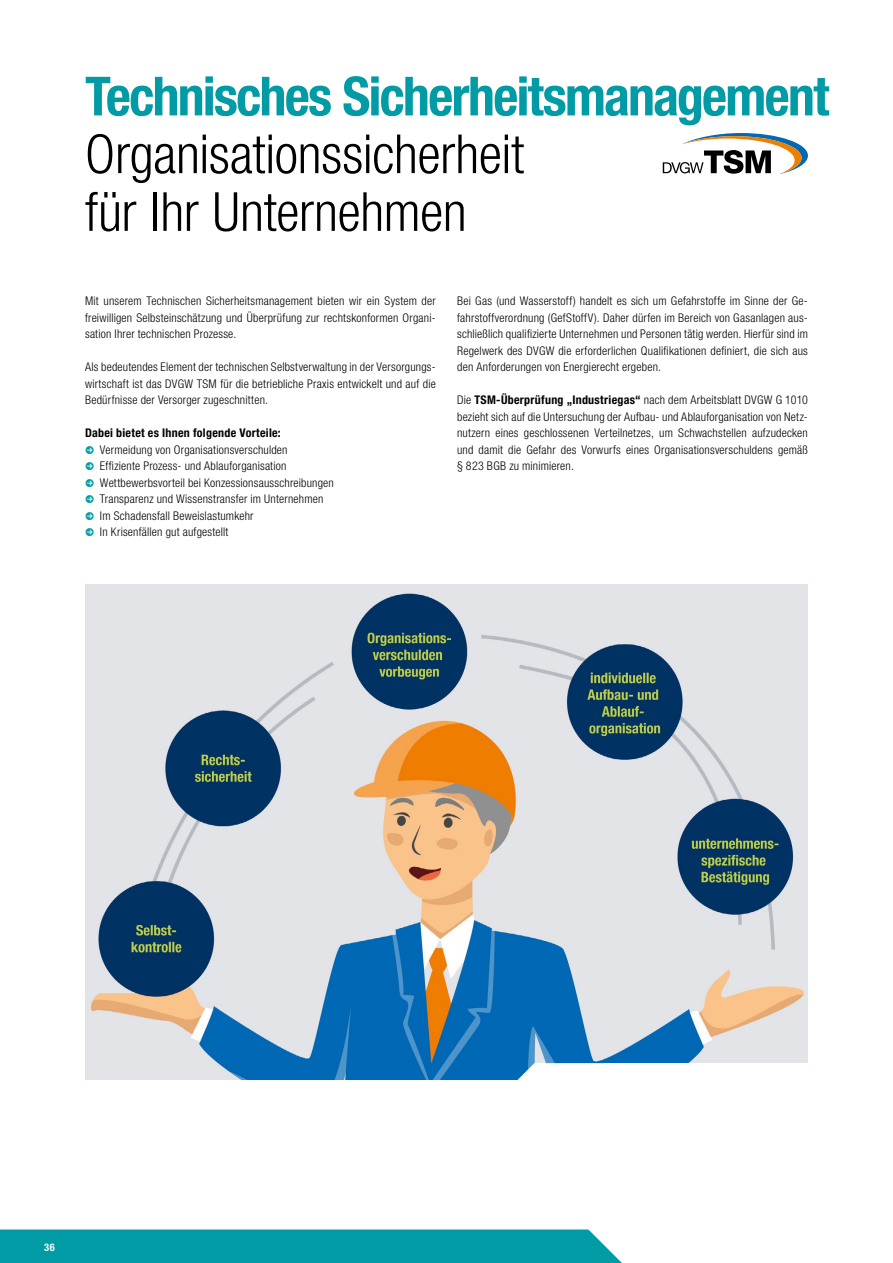
<style>
.page{position:relative;width:893px;height:1263px;background:#fff}
.page>*{position:absolute;margin:0;border:0;box-sizing:border-box;transform-origin:0 0}
.t1{font:300 condensed 54px/57.8px "Helvetica Neue LT Pro";letter-spacing:-.005em;color:#000}
.t2{font:700 condensed 54px "Helvetica Neue LT Pro";letter-spacing:-.035em;color:#009ba4}
.t3{font:300 condensed 12px/16.5px "Helvetica Neue LT Pro";letter-spacing:.015em;color:#000;text-align:justify}
.t4{font:700 condensed 12px "Helvetica Neue LT Pro";letter-spacing:.025em;color:#000}
.t5{font:700 condensed 10.5px "Helvetica Neue LT Pro";color:#fff}
.s1{color:#009ca5}
.s2{font-weight:700}
</style>
<div class="page">
<div style="left:0;top:1229px;width:622px;height:34px;background:#009ba4"></div>
<img style="left:85px;top:584px;width:723px;height:496px">
<svg style="left:663px;top:133px;width:145px;height:41px"></svg>
<svg style="left:513px;top:1063px;width:91px;height:17px"></svg>
<div style="left:604px;top:1063px;width:207px;height:28px;background:#fff"></div>
<h1 class="t2" style="left:85px;top:63px;width:746px">Technisches Sicherheitsmanagement</h1>
<h1 class="t1" style="left:85px;top:125px;width:441px">Organisationssicherheit für Ihr Unternehmen</h1>
<p class="t3" style="left:85px;top:293px;width:352px">Mit unserem Technischen Sicherheitsmanagement bieten wir ein System der freiwilligen Selbsteinschätzung und Überprüfung zur rechtskonformen Organi&shy;sation Ihrer technischen Prozesse.</p>
<p class="t3" style="left:85px;top:359px;width:352px">Als bedeutendes Element der technischen Selbstverwaltung in der Versorgungs&shy;wirtschaft ist das DVGW TSM für die betriebliche Praxis entwickelt und auf die Bedürfnisse der Versorger zugeschnitten.</p>
<p class="t4" style="left:85px;top:426px;width:197px">Dabei bietet es Ihnen folgende Vorteile:</p>
<p class="t3" style="left:85px;top:441px;width:204px"><span class="s1">●</span> Vermeidung von Organisationsverschulden</p>
<p class="t3" style="left:85px;top:458px;width:203px"><span class="s1">●</span> Effiziente Prozess- und Ablauforganisation</p>
<p class="t3" style="left:85px;top:474px;width:250px"><span class="s1">●</span> Wettbewerbsvorteil bei Konzessionsausschreibungen</p>
<p class="t3" style="left:85px;top:491px;width:240px"><span class="s1">●</span> Transparenz und Wissenstransfer im Unternehmen</p>
<p class="t3" style="left:85px;top:507px;width:170px"><span class="s1">●</span> Im Schadensfall Beweislastumkehr</p>
<p class="t3" style="left:85px;top:524px;width:145px"><span class="s1">●</span> In Krisenfällen gut aufgestellt</p>
<p class="t3" style="left:457px;top:293px;width:352px">Bei Gas (und Wasserstoff) handelt es sich um Gefahrstoffe im Sinne der Ge&shy;fahrstoffverordnung (GefStoffV). Daher dürfen im Bereich von Gasanlagen aus&shy;schließlich qualifizierte Unternehmen und Personen tätig werden. Hierfür sind im Regelwerk des DVGW die erforderlichen Qualifikationen definiert, die sich aus den Anforderungen von Energierecht ergeben.</p>
<p class="t3" style="left:457px;top:392px;width:352px">Die <span class="s2">TSM-Überprüfung „Industriegas“</span> nach dem Arbeitsblatt DVGW G 1010 bezieht sich auf die Untersuchung der Aufbau- und Ablauforganisation von Netz&shy;nutzern eines geschlossenen Verteilnetzes, um Schwachstellen aufzudecken und damit die Gefahr des Vorwurfs eines Organisationsverschuldens gemäß § 823 BGB zu minimieren.</p>
<p class="t5" style="left:44px;top:1241px;width:12px">36</p>
</div>
